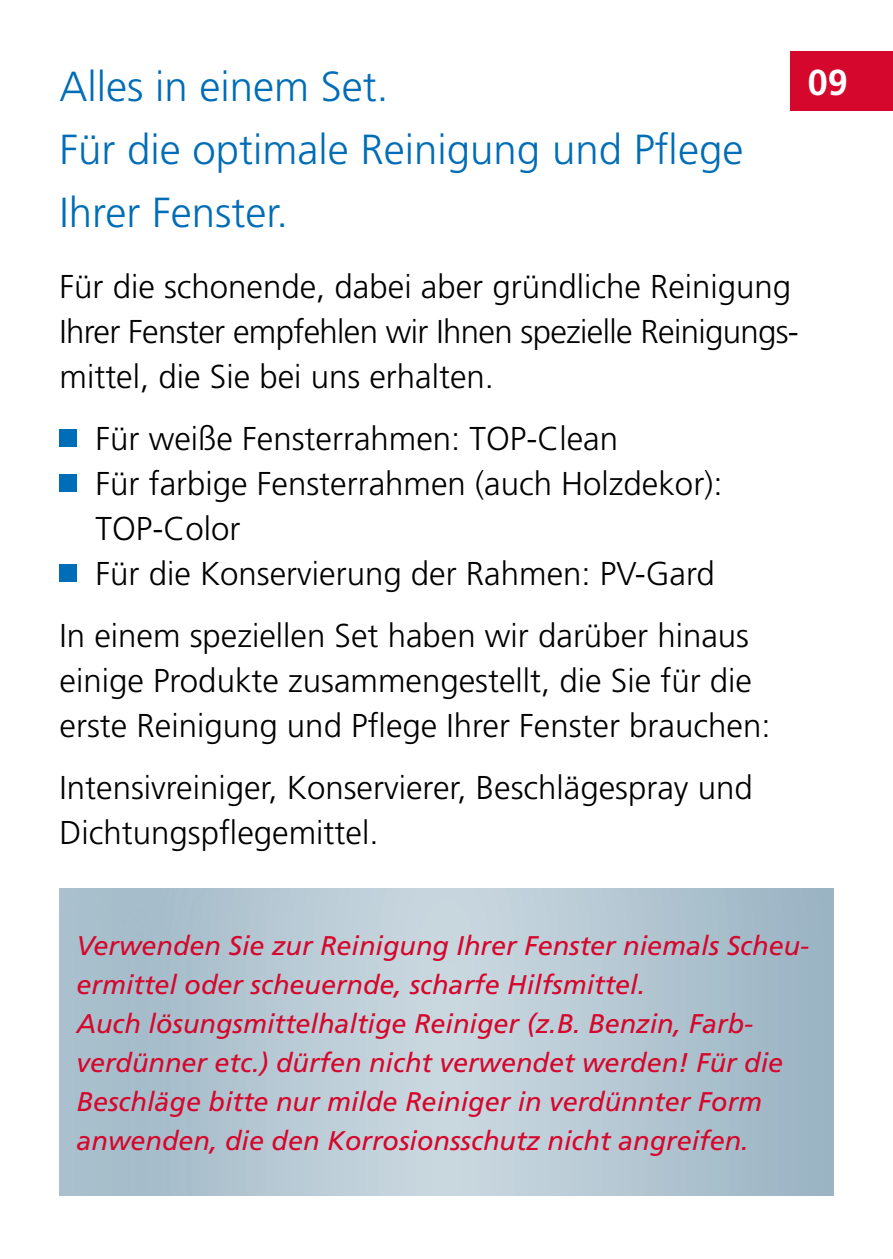
<style>
.page{position:relative;width:893px;height:1259px;background:#fff}
.page>*{position:absolute;margin:0;border:0;box-sizing:border-box;transform-origin:0 0}
.t1{font:300 42px/63px "Frutiger";color:#006db7}
.t2{font:700 36px "Frutiger";color:#fff}
.t3{font:300 33px/45px "Frutiger";color:#000}
.t4{font:italic 27px/39px "Frutiger";color:#d5072d}
</style>
<div class="page">
<div style="left:60px;top:429px;width:17px;height:17px;background:#006db7"></div>
<div style="left:60px;top:474px;width:17px;height:17px;background:#006db7"></div>
<div style="left:60px;top:564px;width:17px;height:17px;background:#006db7"></div>
<div style="left:791px;top:51px;width:102px;height:60px;background:#d5072d"></div>
<p class="t1" style="left:60px;top:55px;width:685px">Alles in einem Set.<br>Für die optimale Reinigung und Pflege<br>Ihrer Fenster.</p>
<p class="t2" style="left:808px;top:61px;width:42px">09</p>
<p class="t3" style="left:60px;top:264px;width:741px">Für die schonende, dabei aber gründliche Reinigung<br>Ihrer Fenster empfehlen wir Ihnen spezielle Reinigungs&shy;mittel, die Sie bei uns erhalten.</p>
<p class="t3" style="left:96px;top:416px;width:629px">Für weiße Fensterrahmen: TOP-Clean<br>Für farbige Fensterrahmen (auch Holzdekor):<br>TOP-Color<br>Für die Konservierung der Rahmen: PV-Gard</p>
<p class="t3" style="left:60px;top:613px;width:712px">In einem speziellen Set haben wir darüber hinaus einige Produkte zusammengestellt, die Sie für die erste Reinigung und Pflege Ihrer Fenster brauchen:</p>
<p class="t3" style="left:60px;top:765px;width:695px">Intensivreiniger, Konservierer, Beschlägespray und<br>Dichtungspflegemittel.</p>
<p class="t4" style="left:77px;top:926px;width:734px">Verwenden Sie zur Reinigung Ihrer Fenster niemals Scheu&shy;ermittel oder scheuernde, scharfe Hilfsmittel.<br>Auch lösungsmittelhaltige Reiniger (z.B. Benzin, Farb&shy;verdünner etc.) dürfen nicht verwendet werden! Für die Beschläge bitte nur milde Reiniger in verdünnter Form anwenden, die den Korrosionsschutz nicht angreifen.</p>
</div>
